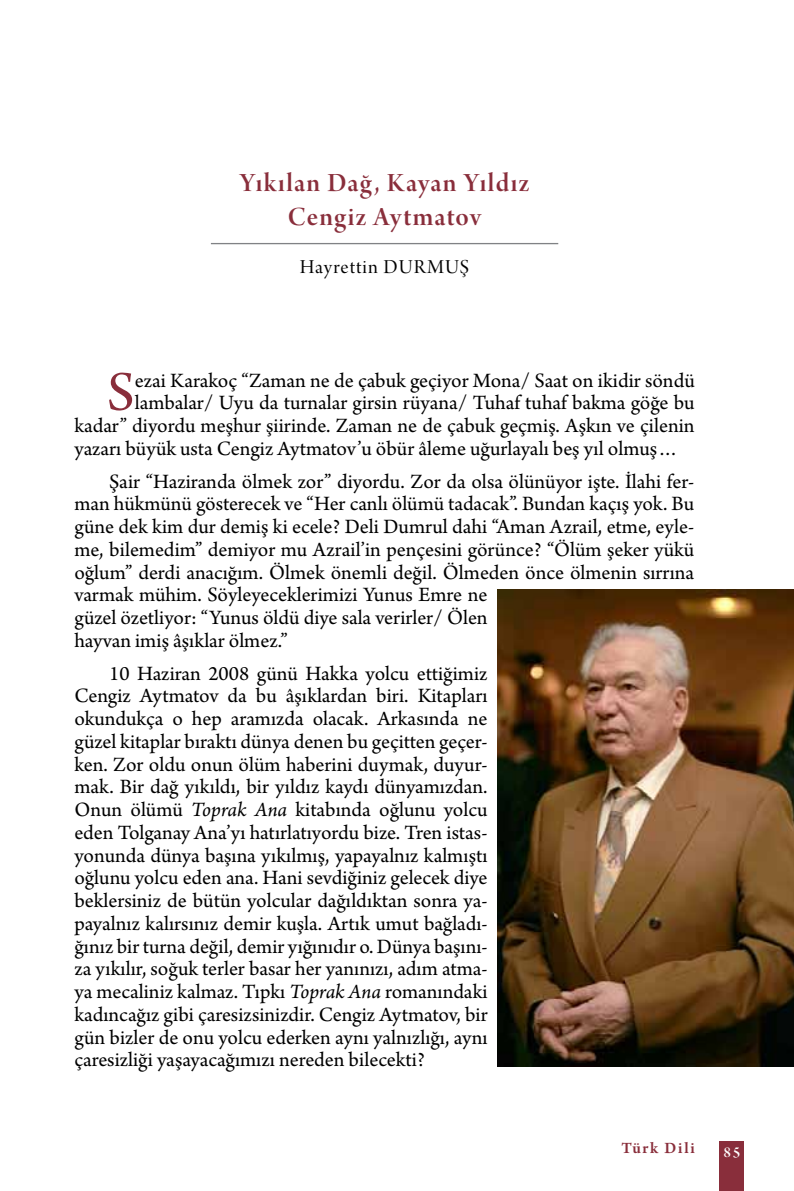
<style>
.page{position:relative;width:794px;height:1191px;background:#fff}
.page>*{position:absolute;margin:0;border:0;box-sizing:border-box;transform-origin:0 0}
.t1{font:58.27px "Arno Pro";color:#892e3b}
.t2{font:28px/33.6px "Arno Pro Smbd Display";letter-spacing:.045em;color:#892e3b;text-align:center}
.t3{font:21.35px/22.8px "Arno Pro";color:#000}
.t4{font:21px "Arno Pro Display";letter-spacing:.05em;color:#000}
.t5{font:600 16.62px "Arno Pro";letter-spacing:.1em;color:#892e3b}
.t6{font:16.1px "Arno Pro Smbd Display";color:#fff}
.s1{font-style:italic}
</style>
<div class="page">
<div style="left:719px;top:1141px;width:25px;height:50px;background:#892e3b"></div>
<hr style="left:211px;top:243px;width:347px;height:1px;background:#808285">
<img style="left:498px;top:590px;width:296px;height:477px">
<h2 class="t2" style="left:240px;top:167px;width:291px">Yıkılan Dağ, Kayan Yıldız<br>Cengiz Aytmatov</h2>
<p class="t4" style="left:300px;top:255px;width:171px">Hayrettin DURMUŞ</p>
<h1 class="t1" style="left:107px;top:359px;width:30px">S</h1>
<p class="t3" style="left:135px;top:370px;width:561px">ezai Karakoç “Zaman ne de çabuk geçiyor Mona/ Saat on ikidir söndü</p>
<p class="t3" style="left:135px;top:393px;width:561px">lambalar/ Uyu da turnalar girsin rüyana/ Tuhaf tuhaf bakma göğe bu</p>
<p class="t3" style="left:74px;top:415px;width:621px">kadar” diyordu meşhur şiirinde. Zaman ne de çabuk geçmiş. Aşkın ve çilenin</p>
<p class="t3" style="left:74px;top:438px;width:605px">yazarı büyük usta Cengiz Aytmatov’u öbür âleme uğurlayalı beş yıl olmuş…</p>
<p class="t3" style="left:74px;top:471px;width:621px;text-indent:35px">Şair “Haziranda ölmek zor” diyordu. Zor da olsa ölünüyor işte. İlahi fer&shy;man hükmünü gösterecek ve “Her canlı ölümü tadacak”. Bundan kaçış yok. Bu güne dek kim dur demiş ki ecele? Deli Dumrul dahi “Aman Azrail, etme, eyle&shy;me, bilemedim” demiyor mu Azrail’in pençesini görünce? “Ölüm şeker yükü oğlum” derdi anacığım. Ölmek önemli değil. Ölmeden önce ölmenin sırrına varmak mühim. Söyleyeceklerimizi Yunus Emre ne<br>güzel özetliyor: “Yunus öldü diye sala verirler/ Ölen<br>hayvan imiş âşıklar ölmez.”</p>
<p class="t3" style="left:74px;top:663px;width:415px;text-align:justify;text-indent:35px">10 Haziran 2008 günü Hakka yolcu ettiğimiz Cengiz Aytmatov da bu âşıklardan biri. Kitapları okundukça o hep aramızda olacak. Arkasında ne güzel kitaplar bıraktı dünya denen bu geçitten geçer&shy;ken. Zor oldu onun ölüm haberini duymak, duyur&shy;mak. Bir dağ yıkıldı, bir yıldız kaydı dünyamızdan.<br>Onun ölümü <span class="s1">Toprak Ana</span> kitabında oğlunu yolcu eden Tolganay Ana’yı hatırlatıyordu bize. Tren istas&shy;yonunda dünya başına yıkılmış, yapayalnız kalmıştı oğlunu yolcu eden ana. Hani sevdiğiniz gelecek diye beklersiniz de bütün yolcular dağıldıktan sonra ya&shy;payalnız kalırsınız demir kuşla. Artık umut bağladı&shy;ğınız bir turna değil, demir yığınıdır o. Dünya başını&shy;za yıkılır, soğuk terler basar her yanınızı, adım atma&shy;ya mecaliniz kalmaz. Tıpkı <span class="s1">Toprak Ana</span> romanındaki kadıncağız gibi çaresizsinizdir. Cengiz Aytmatov, bir gün bizler de onu yolcu ederken aynı yalnızlığı, aynı çaresizliği yaşayacağımızı nereden bilecekti?</p>
<p class="t5" style="left:621px;top:1138px;width:75px">Türk Dili</p>
<p class="t6" style="left:723px;top:1142px;width:18px">85</p>
</div>
